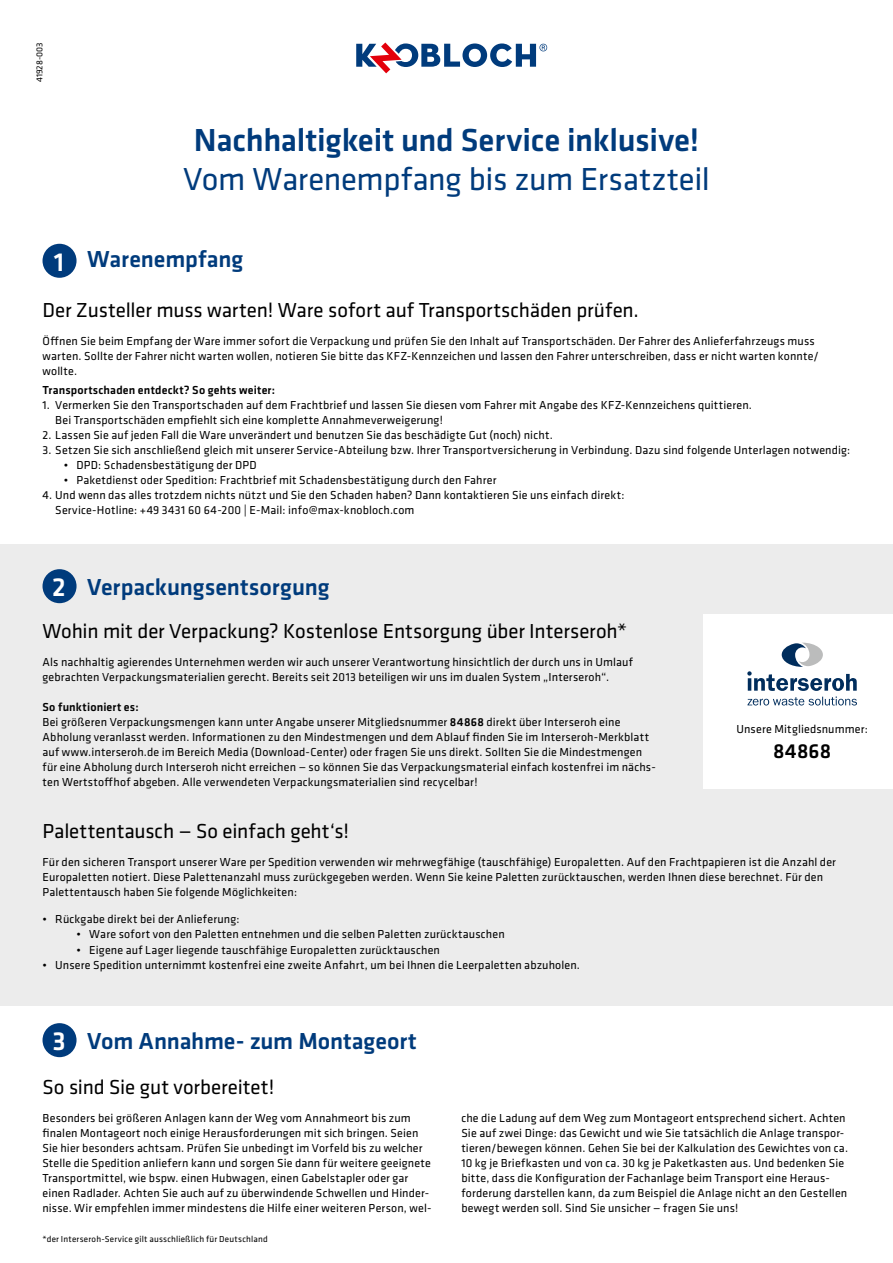
<style>
.page{position:relative;width:893px;height:1263px;background:#fff}
.page>*{position:absolute;margin:0;border:0;box-sizing:border-box;transform-origin:0 0}
.H0{font:500 33px/39.6px "Klavika";letter-spacing:-.005em;color:#003b7c;text-align:center}
.Fließtext{font:500 27px "Klavika";color:#fff}
.t1{font:500 24px "Klavika";letter-spacing:-.005em;color:#003b7c}
.t2{font:21px "Klavika";letter-spacing:-.01em;color:#000}
.Fließtext-2{font:500 21px "Klavika";letter-spacing:.01em;color:#000}
.Fließtext-3{font:12px/15px "Klavika";letter-spacing:.01em;color:#000}
.Fließtext-4{font:500 12px "Klavika";letter-spacing:.015em;color:#000}
.Fließtext-5{font:9px "Klavika";letter-spacing:.02em;color:#000}
.Fließtext-6{font:9px "Klavika";color:#000}
.s1{font-weight:400}
.s2{font-weight:500}
</style>
<div class="page">
<div style="left:0;top:544px;width:893px;height:462px;background:#ececec"></div>
<svg style="left:356px;top:43px;width:191px;height:30px"></svg>
<div style="left:43px;top:244px;width:34px;height:34px;background:#003b7c;border-radius:50%"></div>
<div style="left:703px;top:614px;width:190px;height:174px;background:#fff"></div>
<svg style="left:747px;top:643px;width:110px;height:62px"></svg>
<div style="left:43px;top:569px;width:34px;height:34px;background:#003b7c;border-radius:50%"></div>
<div style="left:43px;top:1023px;width:34px;height:34px;background:#003b7c;border-radius:50%"></div>
<p class="Fließtext-6" style="left:34px;top:82px;width:41px;rotate:-90deg">41928-003</p>
<p class="Fließtext" style="left:54px;top:244px;width:12px">1</p>
<p class="H0" style="left:183px;top:119px;width:528px">Nachhaltigkeit und Service inklusive!<br><span class="s1">Vom Warenempfang bis zum Ersatzteil</span></p>
<h1 class="t1" style="left:87px;top:243px;width:158px">Warenempfang</h1>
<h1 class="t2" style="left:43px;top:296px;width:598px">Der Zusteller muss warten! Ware sofort auf Transportschäden prüfen.</h1>
<p class="Fließtext-3" style="left:43px;top:333px;width:778px">Öffnen Sie beim Empfang der Ware immer sofort die Verpackung und prüfen Sie den Inhalt auf Transportschäden. Der Fahrer des Anlieferfahrzeugs muss warten. Sollte der Fahrer nicht warten wollen, notieren Sie bitte das KFZ-Kennzeichen und lassen den Fahrer unterschreiben, dass er nicht warten konnte/ wollte.</p>
<p class="Fließtext-4" style="left:43px;top:382px;width:234px">Transportschaden entdeckt? So gehts weiter:</p>
<p class="Fließtext-3" style="left:55px;top:398px;width:698px;text-indent:-13px">1. Vermerken Sie den Transportschaden auf dem Frachtbrief und lassen Sie diesen vom Fahrer mit Angabe des KFZ-Kennzeichens quittieren.<br>Bei Transportschäden empfiehlt sich eine komplette Annahmeverweigerung!</p>
<p class="Fließtext-3" style="left:43px;top:428px;width:512px">2. Lassen Sie auf jeden Fall die Ware unverändert und benutzen Sie das beschädigte Gut (noch) nicht.</p>
<p class="Fließtext-3" style="left:43px;top:443px;width:809px">3. Setzen Sie sich anschließend gleich mit unserer Service-Abteilung bzw. Ihrer Transportversicherung in Verbindung. Dazu sind folgende Unterlagen notwendig:</p>
<p class="Fließtext-3" style="left:64px;top:458px;width:194px">• DPD: Schadensbestätigung der DPD</p>
<p class="Fließtext-3" style="left:64px;top:473px;width:434px">• Paketdienst oder Spedition: Frachtbrief mit Schadensbestätigung durch den Fahrer</p>
<p class="Fließtext-3" style="left:55px;top:488px;width:571px;text-indent:-13px">4. Und wenn das alles trotzdem nichts nützt und Sie den Schaden haben? Dann kontaktieren Sie uns einfach direkt:<br>Service-Hotline: +49 3431 60 64-200 | E-Mail: info@max-knobloch.com</p>
<p class="Fließtext" style="left:52px;top:569px;width:15px">2</p>
<h1 class="t1" style="left:87px;top:571px;width:244px">Verpackungsentsorgung</h1>
<h1 class="t2" style="left:43px;top:617px;width:586px">Wohin mit der Verpackung? Kostenlose Entsorgung über Interseroh*</h1>
<p class="Fließtext-3" style="left:43px;top:654px;width:592px">Als nachhaltig agierendes Unternehmen werden wir auch unserer Verantwortung hinsichtlich der durch uns in Umlauf gebrachten Verpackungsmaterialien gerecht. Bereits seit 2013 beteiligen wir uns im dualen System „Interseroh“.</p>
<p class="Fließtext-4" style="left:43px;top:699px;width:98px">So funktioniert es:</p>
<p class="Fließtext-3" style="left:43px;top:714px;width:615px">Bei größeren Verpackungsmengen kann unter Angabe unserer Mitgliedsnummer <span class="s2">84868</span> direkt über Interseroh eine Abholung veranlasst werden. Informationen zu den Mindestmengen und dem Ablauf finden Sie im Interseroh-Merkblatt auf www.interseroh.de im Bereich Media (Download-Center) oder fragen Sie uns direkt. Sollten Sie die Mindestmengen für eine Abholung durch Interseroh nicht erreichen — so können Sie das Verpackungsmaterial einfach kostenfrei im nächs&shy;ten Wertstoffhof abgeben. Alle verwendeten Verpackungsmaterialien sind recycelbar!</p>
<h1 class="t2" style="left:43px;top:818px;width:308px">Palettentausch — So einfach geht‘s!</h1>
<h1 class="Fließtext-3" style="left:43px;top:854px;width:795px">Für den sicheren Transport unserer Ware per Spedition verwenden wir mehrwegfähige (tauschfähige) Europaletten. Auf den Frachtpapieren ist die Anzahl der<br>Europaletten notiert. Diese Palettenanzahl muss zurückgegeben werden. Wenn Sie keine Paletten zurücktauschen, werden Ihnen diese berechnet. Für den<br>Palettentausch haben Sie folgende Möglichkeiten:</h1>
<p class="Fließtext-3" style="left:43px;top:911px;width:199px">• Rückgabe direkt bei der Anlieferung:</p>
<p class="Fließtext-3" style="left:77px;top:926px;width:430px">• Ware sofort von den Paletten entnehmen und die selben Paletten zurücktauschen</p>
<p class="Fließtext-3" style="left:77px;top:942px;width:365px">• Eigene auf Lager liegende tauschfähige Europaletten zurücktauschen</p>
<p class="Fließtext-3" style="left:43px;top:957px;width:539px">• Unsere Spedition unternimmt kostenfrei eine zweite Anfahrt, um bei Ihnen die Leerpaletten abzuholen.</p>
<p class="Fließtext-3" style="left:736px;top:721px;width:133px">Unsere Mitgliedsnummer:</p>
<p class="Fließtext-2" style="left:773px;top:736px;width:59px">84868</p>
<p class="Fließtext" style="left:52px;top:1023px;width:15px">3</p>
<h1 class="t1" style="left:87px;top:1025px;width:331px">Vom Annahme- zum Montageort</h1>
<h1 class="t2" style="left:43px;top:1073px;width:233px">So sind Sie gut vorbereitet!</h1>
<h1 class="Fließtext-3" style="left:43px;top:1110px;width:391px">Besonders bei größeren Anlagen kann der Weg vom Annahmeort bis zum finalen Montageort noch einige Herausforderungen mit sich bringen. Seien Sie hier besonders achtsam. Prüfen Sie unbedingt im Vorfeld bis zu welcher Stelle die Spedition anliefern kann und sorgen Sie dann für weitere geeignete Transportmittel, wie bspw. einen Hubwagen, einen Gabelstapler oder gar einen Radlader. Achten Sie auch auf zu überwindende Schwellen und Hinder&shy;nisse. Wir empfehlen immer mindestens die Hilfe einer weiteren Person, wel-</h1>
<h1 class="Fließtext-3" style="left:461px;top:1110px;width:388px">che die Ladung auf dem Weg zum Montageort entsprechend sichert. Achten Sie auf zwei Dinge: das Gewicht und wie Sie tatsächlich die Anlage transpor&shy;tieren/bewegen können. Gehen Sie bei der Kalkulation des Gewichtes von ca.<br>10 kg je Briefkasten und von ca. 30 kg je Paketkasten aus. Und bedenken Sie bitte, dass die Konfiguration der Fachanlage beim Transport eine Heraus&shy;forderung darstellen kann, da zum Beispiel die Anlage nicht an den Gestellen bewegt werden soll. Sind Sie unsicher — fragen Sie uns!</h1>
<p class="Fließtext-5" style="left:43px;top:1233px;width:227px">*der Interseroh-Service gilt ausschließlich für Deutschland</p>
</div>
